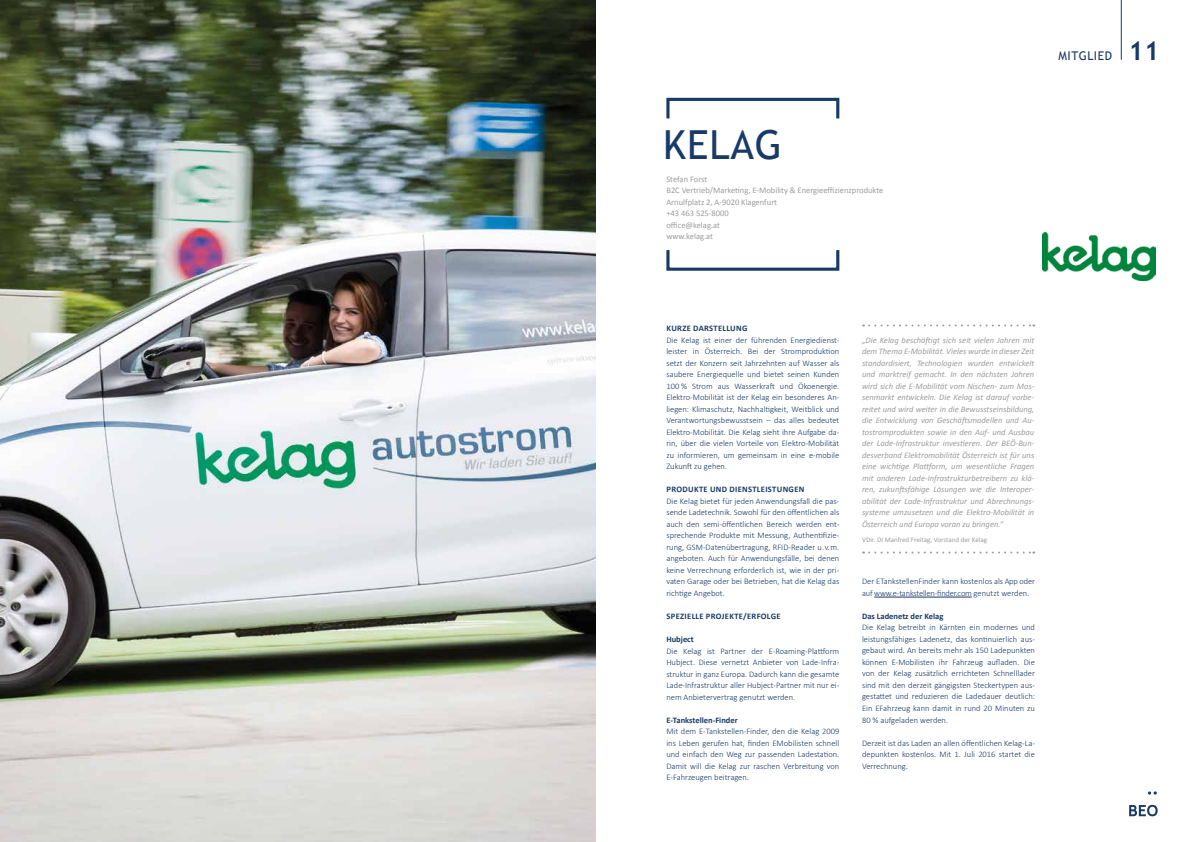
<style>
.page{position:relative;width:1191px;height:842px;background:#fff}
.page>*{position:absolute;margin:0;border:0;box-sizing:border-box;transform-origin:0 0}
.t1{font:40px "Trebuchet MS";letter-spacing:.02em;color:#183a68}
.t2{font:12px "Trebuchet MS";letter-spacing:.04em;color:#183a68}
.t3{font:300 8.5px/11.5px "Calibri";color:#183a68;text-align:justify}
.t4{font:italic 8.5px/11.5px "Calibri";color:#9d9d9c;text-align:justify}
.t5{font:8.5px/11.5px "Calibri";color:#9d9d9c}
.t6{font:700 8.5px "Calibri";letter-spacing:.03em;color:#183a68}
.t7{font:700 8.5px "Calibri";color:#183a68}
.t8{font:7px "Calibri";color:#9d9d9c}
.s1{font-weight:700;font-size:26px}
</style>
<div class="page">
<img style="left:1042px;top:233px;width:113px;height:47px">
<svg style="left:1148px;top:791px;width:8px;height:4px"></svg>
<svg style="left:1129px;top:805px;width:28px;height:11px"></svg>
<hr style="left:1120px;top:0;width:1px;height:60px;background:#183a68">
<img style="left:0;top:0;width:595px;height:842px">
<hr style="left:874px;top:597px;width:97px;height:1px;background:#183a68">
<svg style="left:666px;top:97px;width:174px;height:174px"></svg>
<svg style="left:863px;top:324px;width:171px;height:2px"></svg>
<svg style="left:863px;top:551px;width:171px;height:2px"></svg>
<h1 class="t1" style="left:663px;top:121px;width:120px">KELAG</h1>
<p class="t5" style="left:666px;top:173px;width:218px">Stefan Forst<br>B2C Vertrieb/Marketing, E-Mobility &amp; Energieeffizienzprodukte<br>Arnulfplatz 2, A-9020 Klagenfurt<br>+43 463 525-8000<br>office@kelag.at<br>www.kelag.at</p>
<h2 class="t2" style="left:1058px;top:49px;width:102px">MITGLIED <span class="s1">11</span></h2>
<p class="t6" style="left:666px;top:323px;width:82px">KURZE DARSTELLUNG</p>
<p class="t3" style="left:666px;top:334px;width:174px">Die Kelag ist einer der führenden Energiedienst&shy;leister in Österreich. Bei der Stromproduktion setzt der Konzern seit Jahrzehnten auf Wasser als saubere Energiequelle und bietet seinen Kunden 100 % Strom aus Wasserkraft und Ökoenergie.<br>Elektro-Mobilität ist der Kelag ein besonderes An&shy;liegen: Klimaschutz, Nachhaltigkeit, Weitblick und Verantwortungsbewusstsein – das alles bedeutet Elektro-Mobilität. Die Kelag sieht ihre Aufgabe da&shy;rin, über die vielen Vorteile von Elektro-Mobilität zu informieren, um gemeinsam in eine e-mobile Zukunft zu gehen.</p>
<p class="t6" style="left:666px;top:484px;width:139px">PRODUKTE UND DIENSTLEISTUNGEN</p>
<p class="t3" style="left:666px;top:495px;width:174px">Die Kelag bietet für jeden Anwendungsfall die pas&shy;sende Ladetechnik. Sowohl für den öffentlichen als auch den semi-öffentlichen Bereich werden ent&shy;sprechende Produkte mit Messung, Authentifizie&shy;rung, GSM-Datenübertragung, RFID-Reader u. v. m. angeboten. Auch für Anwendungsfälle, bei denen keine Verrechnung erforderlich ist, wie in der pri&shy;vaten Garage oder bei Betrieben, hat die Kelag das richtige Angebot.</p>
<p class="t6" style="left:666px;top:611px;width:116px">SPEZIELLE PROJEKTE/ERFOLGE</p>
<p class="t7" style="left:666px;top:634px;width:29px">Hubject</p>
<p class="t3" style="left:666px;top:645px;width:174px">Die Kelag ist Partner der E-Roaming-Plattform Hubject. Diese vernetzt Anbieter von Lade-Infra&shy;struktur in ganz Europa. Dadurch kann die gesamte Lade-Infrastruktur aller Hubject-Partner mit nur ei&shy;nem Anbietervertrag genutzt werden.</p>
<p class="t7" style="left:666px;top:714px;width:73px">E-Tankstellen-Finder</p>
<p class="t3" style="left:666px;top:725px;width:174px">Mit dem E-Tankstellen-Finder, den die Kelag 2009 ins Leben gerufen hat, finden EMobilisten schnell und einfach den Weg zur passenden Ladestation.<br>Damit will die Kelag zur raschen Verbreitung von E-Fahrzeugen beitragen.</p>
<p class="t4" style="left:862px;top:334px;width:174px">„Die Kelag beschäftigt sich seit vielen Jahren mit dem Thema E-Mobilität. Vieles wurde in dieser Zeit standardisiert, Technologien wurden entwickelt und marktreif gemacht. In den nächsten Jahren wird sich die E-Mobilität vom Nischen- zum Mas&shy;senmarkt entwickeln. Die Kelag ist darauf vorbe&shy;reitet und wird weiter in die Bewusstseinsbildung, die Entwicklung von Geschäftsmodellen und Au&shy;tostromprodukten sowie in den Auf- und Ausbau der Lade-Infrastruktur investieren. Der BEÖ-Bun&shy;desverband Elektromobilität Österreich ist für uns eine wichtige Plattform, um wesentliche Fragen mit anderen Lade-Infrastrukturbetreibern zu klä&shy;ren, zukunftsfähige Lösungen wie die Interoper&shy;abilität der Lade-Infrastruktur und Abrechnungs&shy;systeme umzusetzen und die Elektro-Mobilität in Österreich und Europa voran zu bringen.“</p>
<p class="t8" style="left:862px;top:535px;width:127px">VDir. DI Manfred Freitag, Vorstand der Kelag</p>
<p class="t3" style="left:862px;top:576px;width:174px">Der ETankstellenFinder kann kostenlos als App oder auf www.e-tankstellen-finder.com genutzt werden.</p>
<p class="t7" style="left:862px;top:611px;width:83px">Das Ladenetz der Kelag</p>
<p class="t3" style="left:862px;top:622px;width:174px">Die Kelag betreibt in Kärnten ein modernes und leistungsfähiges Ladenetz, das kontinuierlich aus&shy;gebaut wird. An bereits mehr als 150 Ladepunkten können E-Mobilisten ihr Fahrzeug aufladen. Die von der Kelag zusätzlich errichteten Schnelllader sind mit den derzeit gängigsten Steckertypen aus&shy;gestattet und reduzieren die Ladedauer deutlich:<br>Ein EFahrzeug kann damit in rund 20 Minuten zu 80 % aufgeladen werden.</p>
<p class="t3" style="left:862px;top:737px;width:174px">Derzeit ist das Laden an allen öffentlichen Kelag-La&shy;depunkten kostenlos. Mit 1. Juli 2016 startet die Verrechnung.</p>
</div>
